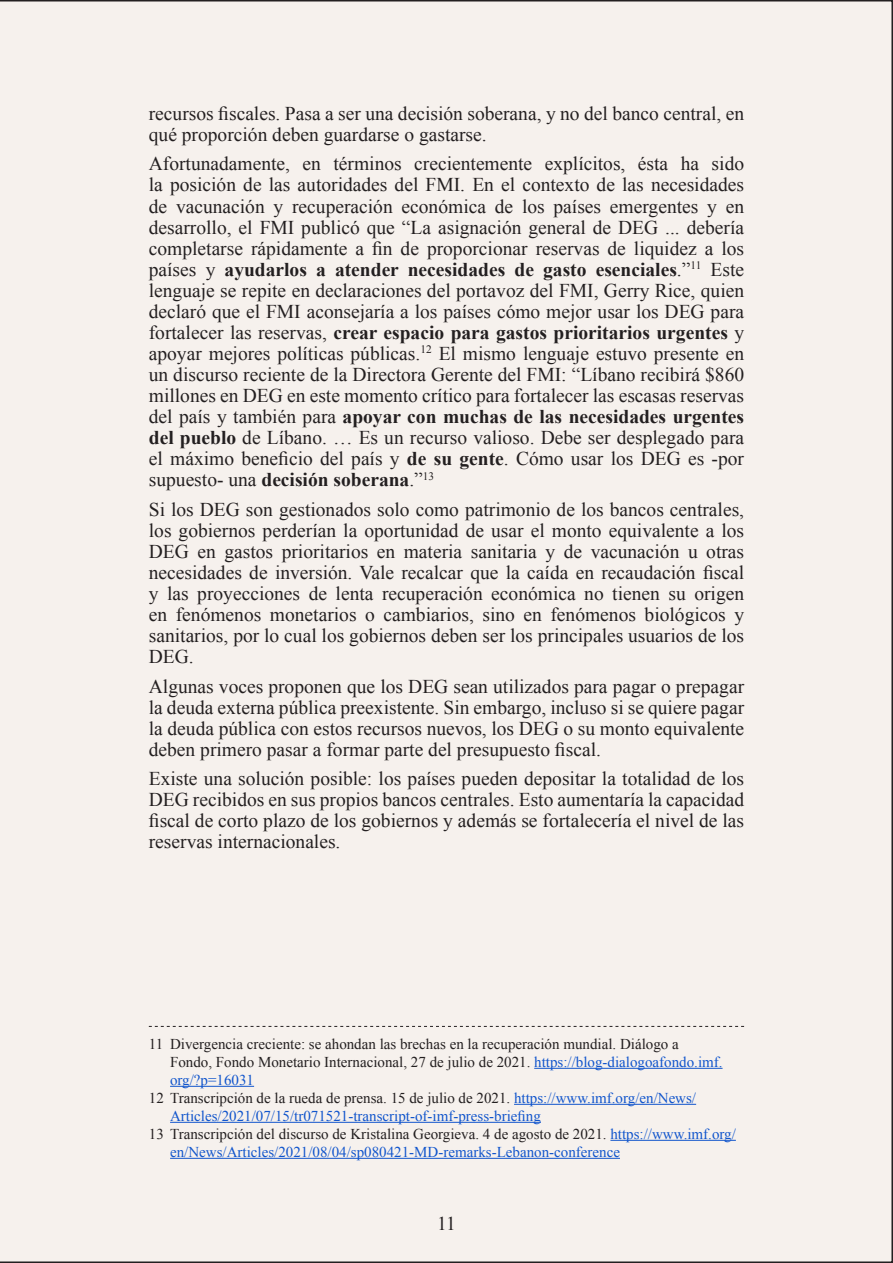
<style>
.page{position:relative;width:893px;height:1263px;background:#f6f1ed}
.page>*{position:absolute;margin:0;border:0;box-sizing:border-box;transform-origin:0 0}
.t1{font:19.5px/21px "Times New Roman";color:#231f20;text-align:justify}
.t2{font:15px "Times New Roman";color:#231f20}
.t3{font:15px "Times New Roman";color:#15c}
.s1{font-weight:700}
.s2{color:#15c}
</style>
<div class="page">
<svg style="left:149px;top:1026px;width:595px;height:1px"></svg>
<hr style="left:534px;top:1068px;width:189px;height:1px;background:#15c">
<hr style="left:170px;top:1086px;width:84px;height:1px;background:#15c">
<hr style="left:514px;top:1104px;width:182px;height:1px;background:#15c">
<hr style="left:170px;top:1122px;width:371px;height:1px;background:#15c">
<hr style="left:610px;top:1140px;width:126px;height:1px;background:#15c">
<hr style="left:170px;top:1158px;width:450px;height:1px;background:#15c">
<p class="t1" style="left:149px;top:102px;width:597px">recursos fiscales. Pasa a ser una decisión soberana, y no del banco central, en qué proporción deben guardarse o gastarse.</p>
<p class="t1" style="left:149px;top:153px;width:597px">Afortunadamente, en términos crecientemente explícitos, ésta ha sido la posición de las autoridades del FMI. En el contexto de las necesidades de vacunación y recuperación económica de los países emergentes y en desarrollo, el FMI publicó que “La asignación general de DEG ... debería completarse rápidamente a fin de proporcionar reservas de liquidez a los países y <span class="s1">ayudarlos a atender necesidades de gasto esenciales</span>.”<sup>11</sup> Este lenguaje se repite en declaraciones del portavoz del FMI, Gerry Rice, quien declaró que el FMI aconsejaría a los países cómo mejor usar los DEG para fortalecer las reservas, <span class="s1">crear espacio para gastos prioritarios urgentes</span> y apoyar mejores políticas públicas.<sup>12</sup> El mismo lenguaje estuvo presente en un discurso reciente de la Directora Gerente del FMI: “Líbano recibirá $860 millones en DEG en este momento crítico para fortalecer las escasas reservas del país y también para <span class="s1">apoyar con muchas de las necesidades urgentes del pueblo</span> de Líbano. … Es un recurso valioso. Debe ser desplegado para el máximo beneficio del país y <span class="s1">de su gente</span>. Cómo usar los DEG es -por supuesto- una <span class="s1">decisión soberana</span>.”<sup>13</sup></p>
<p class="t1" style="left:149px;top:498px;width:597px">Si los DEG son gestionados solo como patrimonio de los bancos centrales, los gobiernos perderían la oportunidad de usar el monto equivalente a los DEG en gastos prioritarios en materia sanitaria y de vacunación u otras necesidades de inversión. Vale recalcar que la caída en recaudación fiscal y las proyecciones de lenta recuperación económica no tienen su origen en fenómenos monetarios o cambiarios, sino en fenómenos biológicos y sanitarios, por lo cual los gobiernos deben ser los principales usuarios de los DEG.</p>
<p class="t1" style="left:149px;top:675px;width:597px">Algunas voces proponen que los DEG sean utilizados para pagar o prepagar la deuda externa pública preexistente. Sin embargo, incluso si se quiere pagar la deuda pública con estos recursos nuevos, los DEG o su monto equivalente deben primero pasar a formar parte del presupuesto fiscal.</p>
<p class="t1" style="left:149px;top:768px;width:597px">Existe una solución posible: los países pueden depositar la totalidad de los DEG recibidos en sus propios bancos centrales. Esto aumentaría la capacidad fiscal de corto plazo de los gobiernos y además se fortalecería el nivel de las reservas internacionales.</p>
<p class="t2" style="left:149px;top:1033px;width:531px">11 Divergencia creciente: se ahondan las brechas en la recuperación mundial. Diálogo a</p>
<p class="t2" style="left:170px;top:1051px;width:554px">Fondo, Fondo Monetario Internacional, 27 de julio de 2021. <span class="s2">https://blog-dialogoafondo.imf.</span></p>
<p class="t3" style="left:170px;top:1069px;width:86px">org/?p=16031</p>
<p class="t2" style="left:149px;top:1087px;width:549px">12 Transcripción de la rueda de prensa. 15 de julio de 2021. <span class="s2">https://www.imf.org/en/News/</span></p>
<p class="t3" style="left:170px;top:1105px;width:372px">Articles/2021/07/15/tr071521-transcript-of-imf-press-briefing</p>
<p class="t2" style="left:149px;top:1123px;width:589px">13 Transcripción del discurso de Kristalina Georgieva. 4 de agosto de 2021. <span class="s2">https://www.imf.org/</span></p>
<p class="t3" style="left:170px;top:1141px;width:451px">en/News/Articles/2021/08/04/sp080421-MD-remarks-Lebanon-conference</p>
<p class="t1" style="left:437px;top:1212px;width:20px">11</p>
</div>
